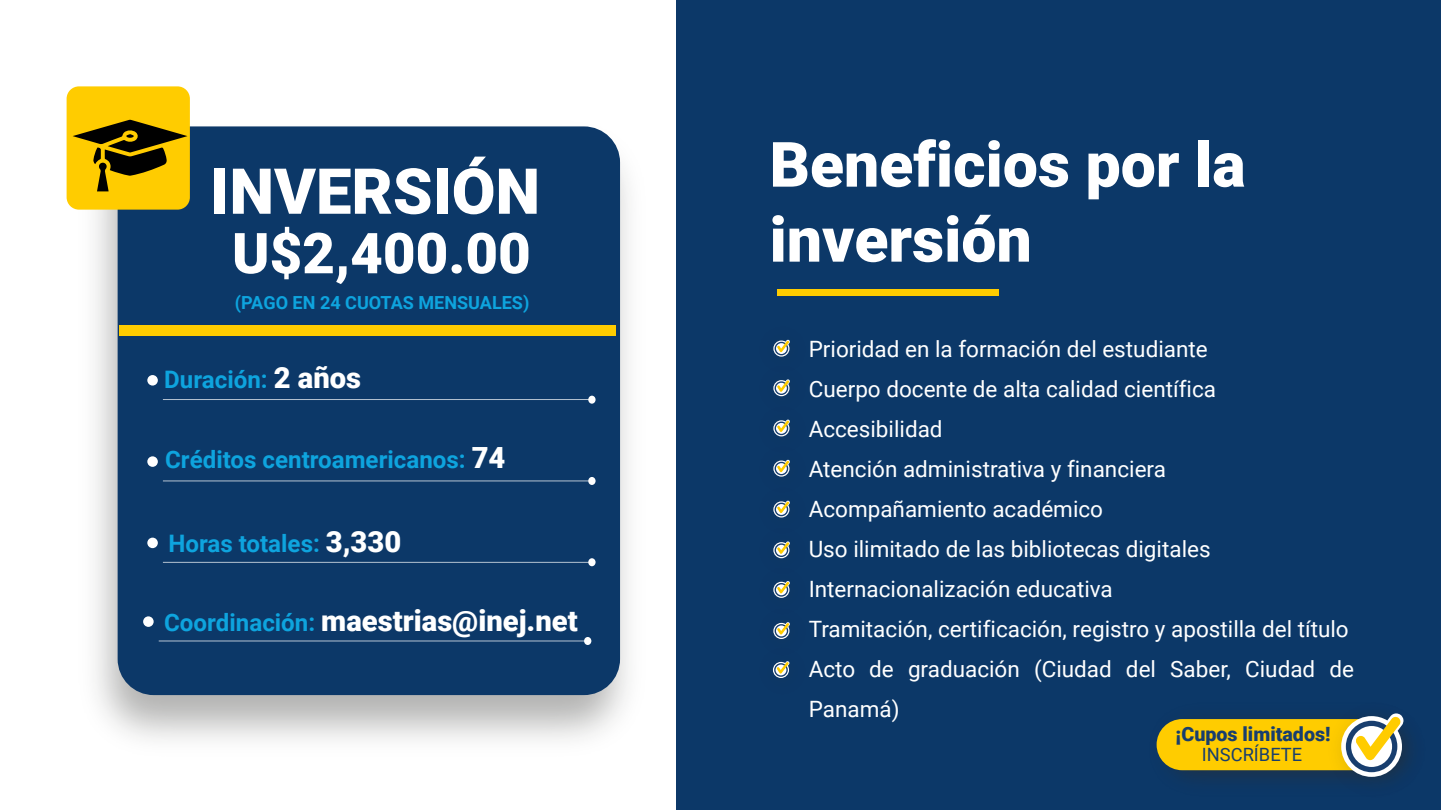
<style>
.page{position:relative;width:1441px;height:810px;background:#fff}
.page>*{position:absolute;margin:0;border:0;box-sizing:border-box;transform-origin:0 0}
.t1{font:900 63.38px "Roboto";color:#fff}
.t2{font:900 62.5px/75px "Roboto";color:#fff}
.t3{font:900 56.5px "Roboto";color:#fff}
.t4{font:900 29.12px "Roboto";color:#fff}
.t5{font:700 24.12px "Roboto";color:#0ea4de}
.t6{font:22.5px/40px "Roboto";color:#fff}
.t7{font:900 19.62px "Roboto";color:#183e6e}
.t8{font:18.25px "Roboto";color:#183e6e}
.t9{font:700 18px "Roboto";color:#0ea4de}
.s1{font-weight:900;font-size:29.12px;color:#fff}
.s2{font-weight:700;font-size:24.12px;color:#0ea4de}
</style>
<div class="page">
<img style="left:67px;top:127px;width:562px;height:613px">
<div style="left:118px;top:126px;width:502px;height:569px;background:#0c3868;border-radius:36px"></div>
<div style="left:588px;top:396px;width:7px;height:8px;background:#fff;border-radius:4px"></div>
<div style="left:147px;top:375px;width:11px;height:11px;background:#fff;border-radius:50%"></div>
<div style="left:588px;top:477px;width:7px;height:8px;background:#fff;border-radius:4px"></div>
<div style="left:147px;top:456px;width:11px;height:11px;background:#fff;border-radius:50%"></div>
<div style="left:588px;top:558px;width:7px;height:8px;background:#fff;border-radius:4px"></div>
<div style="left:147px;top:538px;width:11px;height:10px;background:#fff;border-radius:50%"></div>
<div style="left:584px;top:637px;width:7px;height:8px;background:#fff;border-radius:4px"></div>
<div style="left:143px;top:616px;width:11px;height:11px;background:#fff;border-radius:50%"></div>
<div style="left:67px;top:86px;width:123px;height:124px;background:#fc0;border-radius:12px"></div>
<svg style="left:73px;top:120px;width:114px;height:71px"></svg>
<div style="left:119px;top:325px;width:497px;height:11px;background:#fc0"></div>
<div style="left:676px;top:0;width:764px;height:810px;background:#0c3868"></div>
<div style="left:777px;top:289px;width:221px;height:6px;background:#fc0"></div>
<img style="left:773px;top:339px;width:17px;height:18px">
<img style="left:773px;top:379px;width:17px;height:18px">
<img style="left:773px;top:419px;width:17px;height:18px">
<img style="left:773px;top:459px;width:17px;height:18px">
<img style="left:773px;top:500px;width:17px;height:18px">
<img style="left:773px;top:541px;width:17px;height:18px">
<img style="left:773px;top:581px;width:17px;height:17px">
<img style="left:773px;top:622px;width:17px;height:42px">
<svg style="left:773px;top:661px;width:16px;height:17px"></svg>
<img style="left:1159px;top:757px;width:141px;height:23px">
<div style="left:1156px;top:719px;width:243px;height:51px;background:#fc0;border-radius:26px"></div>
<img style="left:1300px;top:718px;width:111px;height:66px">
<svg style="left:1340px;top:713px;width:63px;height:64px"></svg>
<h1 class="t1" style="left:210px;top:147px;width:331px">INVERSIÓN</h1>
<h3 class="t3" style="left:232px;top:214px;width:300px">U$2,400.00</h3>
<p class="t9" style="left:235px;top:290px;width:296px">(PAGO EN 24 CUOTAS MENSUALES)</p>
<p class="t5" style="left:164px;top:363px;width:198px">Duración: <span class="s1">2 años</span></p>
<p class="t5" style="left:165px;top:442px;width:342px">Créditos centroamericanos: <span class="s1">74</span></p>
<p class="t5" style="left:168px;top:526px;width:234px">Horas totales: <span class="s1">3,330</span></p>
<p class="t4" style="left:164px;top:600px;width:415px"><span class="s2">Coordinación:</span> maestrias@inej.net</p>
<h2 class="t2" style="left:769px;top:125px;width:477px">Beneficios por la inversión</h2>
<p class="t6" style="left:808px;top:328px;width:546px">Prioridad en la formación del estudiante<br>Cuerpo docente de alta calidad científica Accesibilidad<br>Atención administrativa y financiera<br>Acompañamiento académico<br>Uso ilimitado de las bibliotecas digitales Internacionalización educativa<br>Tramitación, certificación, registro y apostilla del título Acto de graduación (Ciudad del Saber, Ciudad de Panamá)</p>
<p class="t7" style="left:1175px;top:721px;width:156px">¡Cupos limitados!</p>
<p class="t8" style="left:1201px;top:742px;width:102px">INSCRÍBETE</p>
</div>
